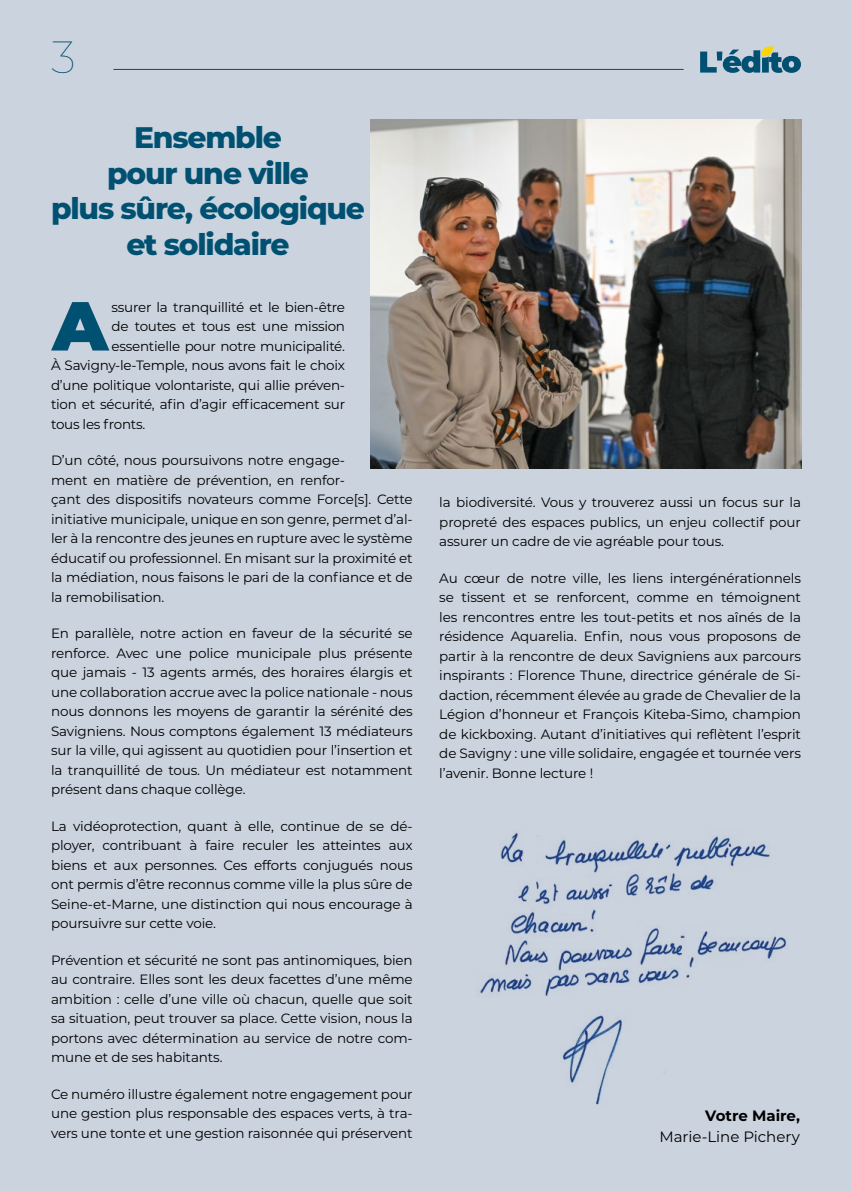
<style>
.page{position:relative;width:851px;height:1191px;background:#fff}
.page>*{position:absolute;margin:0;border:0;box-sizing:border-box;transform-origin:0 0}
.t1{font:900 69.15px "Montserrat";color:#005171}
.t2{font:100 45px "Montserrat";color:#005171}
.t3{font:800 29.7px "Montserrat";letter-spacing:-.04em;color:#005171}
.t4{font:15px "Montserrat";color:#000}
.t5{font:700 15px "Montserrat";color:#000}
.t6{font:13.5px/19.5px "Montserrat";letter-spacing:-.01em;color:#000;text-align:justify}
</style>
<div class="page">
<div style="left:0;top:0;width:850px;height:1191px;background:#cbd3df"></div>
<img style="left:370px;top:119px;width:430px;height:349px">
<hr style="left:113px;top:69px;width:570px;height:1px;background:#005171">
<svg style="left:700px;top:46px;width:100px;height:27px"></svg>
<img style="left:480px;top:832px;width:307px;height:273px">
<p class="t2" style="left:51px;top:27px;width:26px">3</p>
<p class="t3" style="left:134px;top:115px;width:149px">Ensemble</p>
<p class="t3" style="left:107px;top:151px;width:203px">pour une ville</p>
<p class="t3" style="left:51px;top:187px;width:315px">plus sûre, écologique</p>
<p class="t3" style="left:126px;top:222px;width:165px">et solidaire</p>
<p class="t1" style="left:52px;top:274px;width:57px">A</p>
<p class="t6" style="left:112px;top:296px;width:235px">ssurer la tranquillité et le bien-être</p>
<p class="t6" style="left:112px;top:316px;width:235px">de toutes et tous est une mission</p>
<p class="t6" style="left:112px;top:335px;width:235px">essentielle pour notre municipalité.</p>
<p class="t6" style="left:51px;top:355px;width:295px">À Savigny-le-Temple, nous avons fait le choix</p>
<p class="t6" style="left:51px;top:374px;width:295px">d’une politique volontariste, qui allie préven-</p>
<p class="t6" style="left:51px;top:394px;width:295px">tion et sécurité, afin d’agir efficacement sur</p>
<p class="t6" style="left:51px;top:413px;width:96px">tous les fronts.</p>
<p class="t6" style="left:51px;top:450px;width:363px;text-align:left">D’un côté, nous poursuivons notre engage-<br>ment en matière de prévention, en renfor-<br>çant des dispositifs novateurs comme Force[s]. Cette initiative municipale, unique en son genre, permet d’al&shy;ler à la rencontre des jeunes en rupture avec le système éducatif ou professionnel. En misant sur la proximité et la médiation, nous faisons le pari de la confiance et de la remobilisation.</p>
<p class="t6" style="left:51px;top:623px;width:363px">En parallèle, notre action en faveur de la sécurité se renforce. Avec une police municipale plus présente que jamais - 13 agents armés, des horaires élargis et une collaboration accrue avec la police nationale - nous nous donnons les moyens de garantir la sérénité des Savigniens. Nous comptons également 13 médiateurs sur la ville, qui agissent au quotidien pour l’insertion et la tranquillité de tous. Un médiateur est notamment présent dans chaque collège.</p>
<p class="t6" style="left:51px;top:815px;width:363px">La vidéoprotection, quant à elle, continue de se dé&shy;ployer, contribuant à faire reculer les atteintes aux biens et aux personnes. Ces efforts conjugués nous ont permis d’être reconnus comme ville la plus sûre de Seine-et-Marne, une distinction qui nous encourage à poursuivre sur cette voie.</p>
<p class="t6" style="left:51px;top:949px;width:363px">Prévention et sécurité ne sont pas antinomiques, bien au contraire. Elles sont les deux facettes d’une même ambition : celle d’une ville où chacun, quelle que soit sa situation, peut trouver sa place. Cette vision, nous la portons avec détermination au service de notre com&shy;mune et de ses habitants.</p>
<p class="t6" style="left:51px;top:1083px;width:363px">Ce numéro illustre également notre engagement pour une gestion plus responsable des espaces verts, à tra&shy;vers une tonte et une gestion raisonnée qui préservent</p>
<p class="t6" style="left:439px;top:492px;width:363px">la biodiversité. Vous y trouverez aussi un focus sur la propreté des espaces publics, un enjeu collectif pour assurer un cadre de vie agréable pour tous.</p>
<p class="t6" style="left:439px;top:567px;width:363px">Au cœur de notre ville, les liens intergénérationnels se tissent et se renforcent, comme en témoignent les rencontres entre les tout-petits et nos aînés de la résidence Aquarelia. Enfin, nous vous proposons de partir à la rencontre de deux Savigniens aux parcours inspirants : Florence Thune, directrice générale de Si&shy;daction, récemment élevée au grade de Chevalier de la Légion d’honneur et François Kiteba-Simo, champion de kickboxing. Autant d’initiatives qui reflètent l’esprit de Savigny : une ville solidaire, engagée et tournée vers l’avenir. Bonne lecture !</p>
<p class="t5" style="left:703px;top:1100px;width:97px">Votre maire,</p>
<p class="t4" style="left:659px;top:1118px;width:142px">Marie-Line Pichery</p>
<p class="t5" style="left:705px;top:1104px;width:96px">Votre Maire,</p>
<p class="t4" style="left:659px;top:1126px;width:142px">Marie-Line Pichery</p>
</div>
